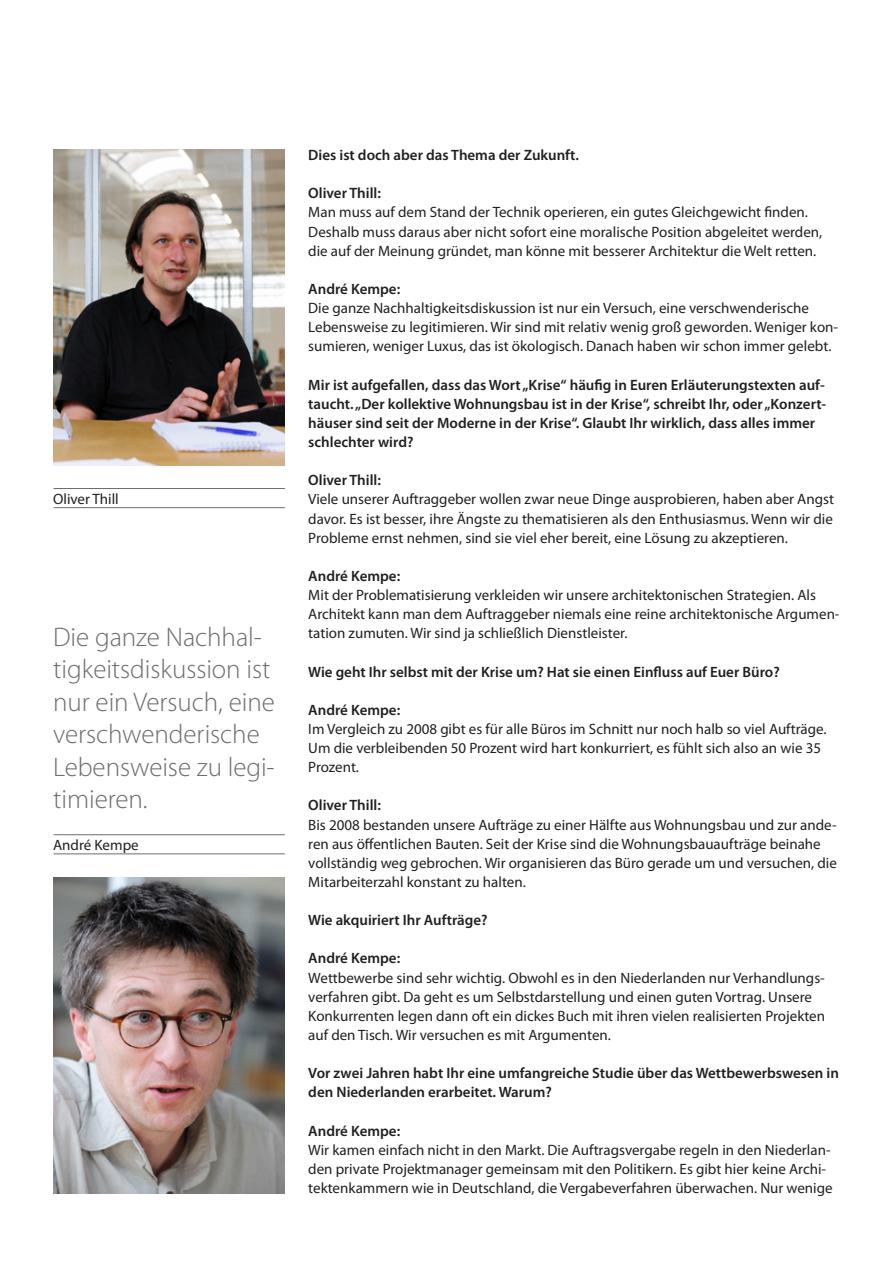
<style>
.page{position:relative;width:893px;height:1263px;background:#fff}
.page>*{position:absolute;margin:0;border:0;box-sizing:border-box;transform-origin:0 0}
.t1{font:300 27px/32.4px "Myriad Pro";color:#6c6d70}
.t2{font:15px/19.2px "Myriad Pro";color:#231f20}
.t3{font:600 15px/19.2px "Myriad Pro";color:#231f20}
</style>
<div class="page">
<img style="left:53px;top:150px;width:232px;height:316px">
<img style="left:53px;top:877px;width:232px;height:316px">
<hr style="left:54px;top:488px;width:231px;height:1px;background:#6c6d70">
<hr style="left:54px;top:507px;width:231px;height:1px;background:#6c6d70">
<hr style="left:54px;top:834px;width:231px;height:1px;background:#6c6d70">
<hr style="left:54px;top:854px;width:231px;height:1px;background:#6c6d70">
<p class="t2" style="left:53px;top:489px;width:67px">Oliver Thill</p>
<h1 class="t1" style="left:53px;top:621px;width:223px">Die ganze Nachhal&shy;tigkeitsdiskussion ist nur ein Versuch, eine verschwenderische<br>Lebensweise zu legi&shy;timieren.</h1>
<p class="t2" style="left:53px;top:835px;width:87px">André Kempe</p>
<p class="t3" style="left:308px;top:145px;width:272px">Dies ist doch aber das Thema der Zukunft.</p>
<p class="t3" style="left:308px;top:183px;width:74px">Oliver Thill:</p>
<p class="t2" style="left:308px;top:203px;width:516px">Man muss auf dem Stand der Technik operieren, ein gutes Gleichgewicht finden.<br>Deshalb muss daraus aber nicht sofort eine moralische Position abgeleitet werden, die auf der Meinung gründet, man könne mit besserer Architektur die Welt retten.</p>
<p class="t3" style="left:308px;top:279px;width:93px">André Kempe:</p>
<p class="t2" style="left:308px;top:298px;width:531px">Die ganze Nachhaltigkeitsdiskussion ist nur ein Versuch, eine verschwenderische<br>Lebensweise zu legitimieren. Wir sind mit relativ wenig groß geworden. Weniger kon&shy;sumieren, weniger Luxus, das ist ökologisch. Danach haben wir schon immer gelebt.</p>
<p class="t3" style="left:308px;top:375px;width:519px">Mir ist aufgefallen, dass das Wort „Krise“ häufig in Euren Erläuterungstexten auf&shy;taucht. „Der kollektive Wohnungsbau ist in der Krise“, schreibt Ihr, oder „Konzert&shy;häuser sind seit der Moderne in der Krise“. Glaubt Ihr wirklich, dass alles immer schlechter wird?</p>
<p class="t3" style="left:308px;top:470px;width:74px">Oliver Thill:</p>
<p class="t2" style="left:308px;top:489px;width:527px;text-align:justify">Viele unserer Auftraggeber wollen zwar neue Dinge ausprobieren, haben aber Angst davor. Es ist besser, ihre Ängste zu thematisieren als den Enthusiasmus. Wenn wir die Probleme ernst nehmen, sind sie viel eher bereit, eine Lösung zu akzeptieren.</p>
<p class="t3" style="left:308px;top:566px;width:93px">André Kempe:</p>
<p class="t2" style="left:308px;top:585px;width:533px">Mit der Problematisierung verkleiden wir unsere architektonischen Strategien. Als<br>Architekt kann man dem Auftraggeber niemals eine reine architektonische Argumen&shy;tation zumuten. Wir sind ja schließlich Dienstleister.</p>
<p class="t3" style="left:308px;top:661px;width:473px">Wie geht Ihr selbst mit der Krise um? Hat sie einen Einfluss auf Euer Büro?</p>
<p class="t3" style="left:308px;top:700px;width:93px">André Kempe:</p>
<p class="t2" style="left:308px;top:719px;width:520px">Im Vergleich zu 2008 gibt es für alle Büros im Schnitt nur noch halb so viel Aufträge.<br>Um die verbleibenden 50 Prozent wird hart konkurriert, es fühlt sich also an wie 35<br>Prozent.</p>
<p class="t3" style="left:308px;top:795px;width:74px">Oliver Thill:</p>
<p class="t2" style="left:308px;top:815px;width:530px">Bis 2008 bestanden unsere Aufträge zu einer Hälfte aus Wohnungsbau und zur ande&shy;ren aus öffentlichen Bauten. Seit der Krise sind die Wohnungsbauaufträge beinahe vollständig weg gebrochen. Wir organisieren das Büro gerade um und versuchen, die Mitarbeiterzahl konstant zu halten.</p>
<p class="t3" style="left:308px;top:910px;width:181px">Wie akquiriert Ihr Aufträge?</p>
<p class="t3" style="left:308px;top:948px;width:93px">André Kempe:</p>
<p class="t2" style="left:308px;top:968px;width:518px">Wettbewerbe sind sehr wichtig. Obwohl es in den Niederlanden nur Verhandlungs&shy;verfahren gibt. Da geht es um Selbstdarstellung und einen guten Vortrag. Unsere Konkurrenten legen dann oft ein dickes Buch mit ihren vielen realisierten Projekten auf den Tisch. Wir versuchen es mit Argumenten.</p>
<p class="t3" style="left:308px;top:1063px;width:532px">Vor zwei Jahren habt Ihr eine umfangreiche Studie über das Wettbewerbswesen in den Niederlanden erarbeitet. Warum?</p>
<p class="t3" style="left:308px;top:1120px;width:93px">André Kempe:</p>
<p class="t2" style="left:308px;top:1140px;width:526px">Wir kamen einfach nicht in den Markt. Die Auftragsvergabe regeln in den Niederlan&shy;den private Projektmanager gemeinsam mit den Politikern. Es gibt hier keine Archi&shy;tektenkammern wie in Deutschland, die Vergabeverfahren überwachen. Nur wenige</p>
</div>
